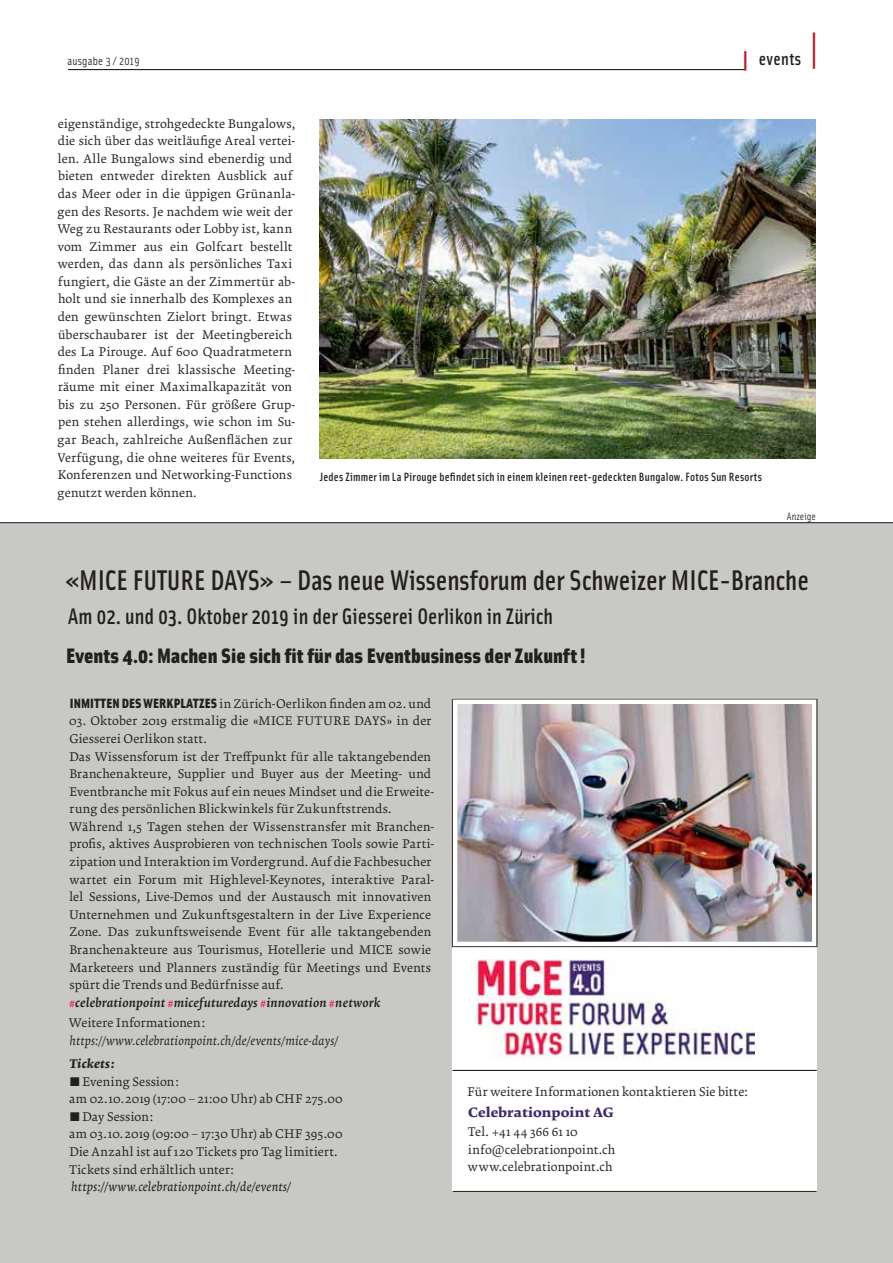
<style>
.page{position:relative;width:893px;height:1263px;background:#fff}
.page>*{position:absolute;margin:0;border:0;box-sizing:border-box;transform-origin:0 0}
.t1{font:500 28.5px "Solex OT";letter-spacing:-.005em;color:#231f20}
.t2{font:500 22.5px "Solex OT";color:#231f20}
.t3{font:900 21px "Solex OT";color:#231f20}
.t4{font:500 18px "Solex OT";letter-spacing:.02em;color:#231f20}
.t5{font:700 13.5px "Krete";color:#3e2a6f}
.t6{font:12.6px/17.5px "Krete";letter-spacing:.015em;color:#231f20}
.t7{font:italic 12.6px "Krete";letter-spacing:.015em;color:#231f20}
.t8{font:italic 12.6px "Krete";letter-spacing:.015em;color:#231f20}
.t9{font:italic 700 12.6px "Krete";letter-spacing:.025em;color:#231f20}
.t10{font:500 12px "Solex OT";letter-spacing:.015em;color:#231f20}
.t11{font:12px "Solex OT";letter-spacing:.02em;color:#231f20}
.t12{font:10.5px "Solex OT";color:#231f20}
.s1{font-weight:700;font-size:22.5px;color:#b61d22}
.s2{font-weight:700;font-size:42px;color:#b61d22}
.s3{font-family:"Solex OT";font-weight:900;font-size:13.5px}
.s4{font-weight:500;font-style:italic;color:#ed1846}
.s5{font-weight:500;font-style:italic}
</style>
<div class="page">
<hr style="left:68px;top:69px;width:678px;height:1px;background:#231f20">
<div style="left:0;top:523px;width:893px;height:740px;background:#c8c8c5"></div>
<div style="left:453px;top:943px;width:364px;height:248px;background:#fff"></div>
<hr style="left:0;top:522px;width:893px;height:1px;background:#231f20">
<img style="left:476px;top:960px;width:279px;height:99px">
<hr style="left:453px;top:1070px;width:364px;height:1px;background:#231f20">
<hr style="left:453px;top:1191px;width:364px;height:1px;background:#231f20">
<img style="left:453px;top:943px;width:364px;height:4px">
<img style="left:458px;top:704px;width:353px;height:237px">
<div style="left:453px;top:699px;width:363px;height:247px;border:4px solid #fff"></div>
<img style="left:319px;top:119px;width:497px;height:340px">
<p class="t11" style="left:67px;top:57px;width:74px">ausgabe 3 / 2019</p>
<p class="t6" style="left:57px;top:115px;width:239px">eigenständige, strohgedeckte Bungalows, die sich über das weitläufige Areal vertei&shy;len. Alle Bungalows sind ebenerdig und bieten entweder direkten Ausblick auf das Meer oder in die üppigen Grünanla&shy;gen des Resorts. Je nachdem wie weit der Weg zu Restaurants oder Lobby ist, kann vom Zimmer aus ein Golfcart bestellt werden, das dann als persönliches Taxi fungiert, die Gäste an der Zimmertür ab&shy;holt und sie innerhalb des Komplexes an den gewünschten Zielort bringt. Etwas überschaubarer ist der Meetingbereich des La Pirouge. Auf 600 Quadratmetern finden Planer drei klassische Meeting&shy;räume mit einer Maximalkapazität von bis zu 250 Personen. Für größere Grup&shy;pen stehen allerdings, wie schon im Su&shy;gar Beach, zahlreiche Außenflächen zur Verfügung, die ohne weiteres für Events, Konferenzen und Networking-Functions genutzt werden können.</p>
<h3 class="t4" style="left:741px;top:53px;width:79px"><span class="s1">|</span> events <span class="s2">|</span></h3>
<p class="t10" style="left:320px;top:472px;width:443px">Jedes Zimmer im La Pirouge befindet sich in einem kleinen reet-gedeckten Bungalow. Fotos Sun Resorts</p>
<p class="t12" style="left:787px;top:512px;width:30px">Anzeige</p>
<h1 class="t1" style="left:65px;top:569px;width:746px">«MICE FUTURE DAYS» – Das neue Wissensforum der Schweizer MICE-Branche</h1>
<h2 class="t2" style="left:68px;top:608px;width:486px">Am 02. und 03. Oktober 2019 in der Giesserei Oerlikon in Zürich</h2>
<h3 class="t3" style="left:66px;top:648px;width:522px">Events 4.0: Machen Sie sich fit für das Eventbusiness der Zukunft !</h3>
<p class="t6" style="left:70px;top:695px;width:363px"><span class="s3">INMITTEN DES WERKPLATZES</span> in Zürich-Oerlikon finden am 02. und</p>
<p class="t6" style="left:69px;top:713px;width:367px">03. Oktober 2019 erstmalig die «MICE FUTURE DAYS» in der Giesserei Oerlikon statt.<br>Das Wissensforum ist der Treffpunkt für alle taktangebenden Branchenakteure, Supplier und Buyer aus der Meeting- und Eventbranche mit Fokus auf ein neues Mindset und die Erweite&shy;rung des persönlichen Blickwinkels für Zukunftstrends.<br>Während 1,5 Tagen stehen der Wissenstransfer mit Branchen&shy;profis, aktives Ausprobieren von technischen Tools sowie Parti&shy;zipation und Interaktion im Vordergrund. Auf die Fach besucher wartet ein Forum mit Highlevel-Keynotes, interaktive Paral&shy;lel Sessions, Live-Demos und der Austausch mit innovativen Unter nehmen und Zukunftsgestaltern in der Live Experience Zone. Das zukunftsweisende Event für alle taktangebenden Branchen akteure aus Tourismus, Hotellerie und MICE sowie Marketeers und Planners zuständig für Meetings und Events spürt die Trends und Bedürfnisse auf.<br><span class="s4">#</span><span class="s5">celebrationpoint</span> <span class="s4">#</span><span class="s5">micefuturedays</span> <span class="s4">#</span><span class="s5">innovation</span> <span class="s4">#</span><span class="s5">network</span></p>
<p class="t6" style="left:69px;top:1015px;width:138px">Weitere Informationen-:</p>
<p class="t7" style="left:70px;top:1034px;width:270px">https://www.celebrationpoint.ch/de/events/mice-days/</p>
<p class="t9" style="left:69px;top:1059px;width:47px">Tickets-:</p>
<p class="t6" style="left:82px;top:1073px;width:98px">Evening Session-:</p>
<p class="t6" style="left:69px;top:1091px;width:275px">am 02.-10.-2019 (17:00 – 21:00 Uhr) ab CHF 275.00</p>
<p class="t6" style="left:82px;top:1108px;width:72px">Day Session-:</p>
<p class="t6" style="left:69px;top:1126px;width:275px">am 03.-10.-2019 (09:00 – 17:30 Uhr) ab CHF 395.00</p>
<p class="t6" style="left:69px;top:1143px;width:270px">Die Anzahl ist auf 120 Tickets pro Tag limitiert.</p>
<p class="t6" style="left:69px;top:1161px;width:166px">Tickets sind erhältlich unter:</p>
<p class="t8" style="left:71px;top:1179px;width:221px">https://www.celebrationpoint.ch/de/events/</p>
<p class="t6" style="left:467px;top:1084px;width:282px">Für weitere Informationen kontaktieren Sie bitte:</p>
<p class="t5" style="left:468px;top:1107px;width:147px">Celebrationpoint AG</p>
<p class="t6" style="left:468px;top:1123px;width:149px">Tel. +41 44 366 61 10 info@celebrationpoint.ch www.celebrationpoint.ch</p>
</div>
